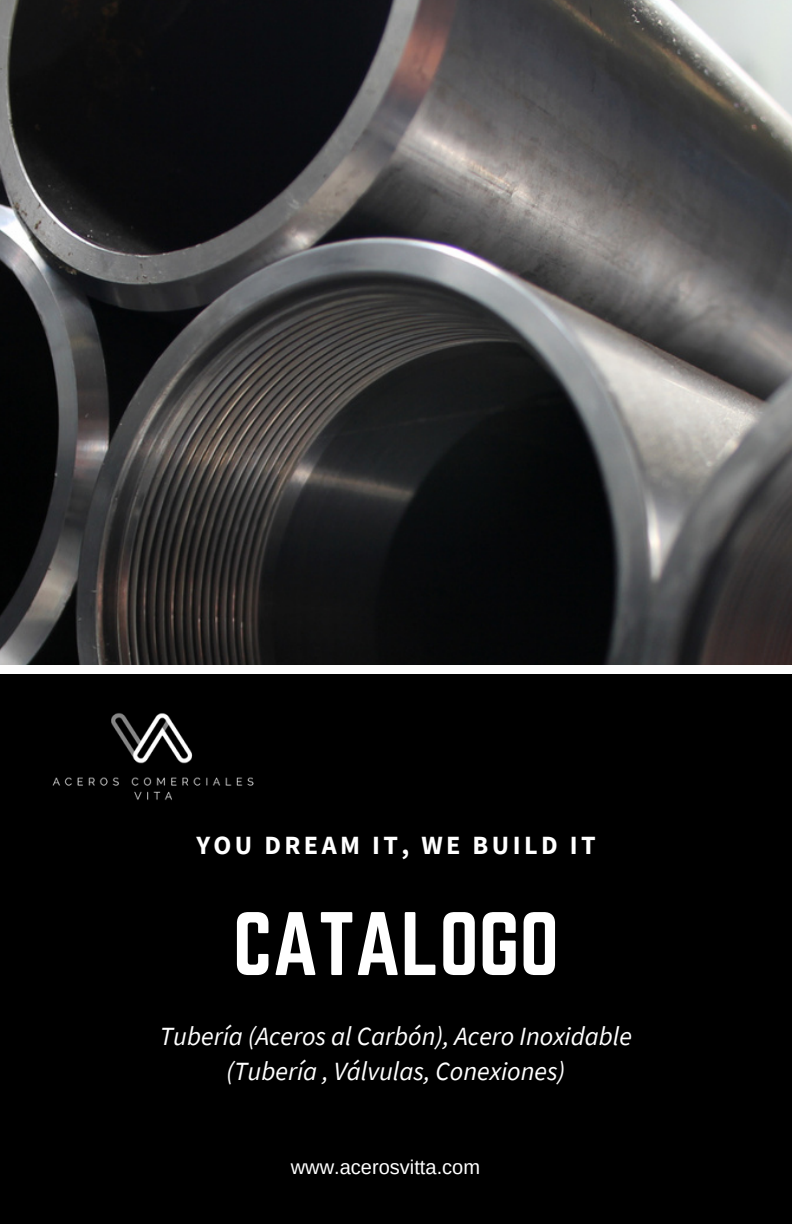
<style>
.page{position:relative;width:792px;height:1224px;background:#fff}
.page>*{position:absolute;margin:0;border:0;box-sizing:border-box;transform-origin:0 0}
.t1{font:78.8px "Norwester";color:#fff}
.t2{font:italic 26.2px/34.6px "Source Sans Pro";color:#fff;text-align:center}
.t3{font:700 26.2px "Source Sans Pro";letter-spacing:.13em;color:#fff}
.t4{font:20px "Arimo";color:#fff}
</style>
<div class="page">
<img style="left:0;top:0;width:792px;height:665px">
<div style="left:0;top:669px;width:792px;height:555px;background:#000"></div>
<div style="left:0;top:665px;width:792px;height:9px;background:#fdfdfd"></div>
<img style="left:52px;top:713px;width:202px;height:87px">
<p class="t3" style="left:196px;top:828px;width:401px">YOU DREAM IT, WE BUILD IT</p>
<p class="t1" style="left:233px;top:896px;width:327px">CATALOGO</p>
<p class="t2" style="left:160px;top:1018px;width:474px">Tubería (Aceros al Carbón), Acero Inoxidable (Tubería , Válvulas, Conexiones)</p>
<p class="t4" style="left:291px;top:1156px;width:191px">www.acerosvitta.com</p>
</div>
